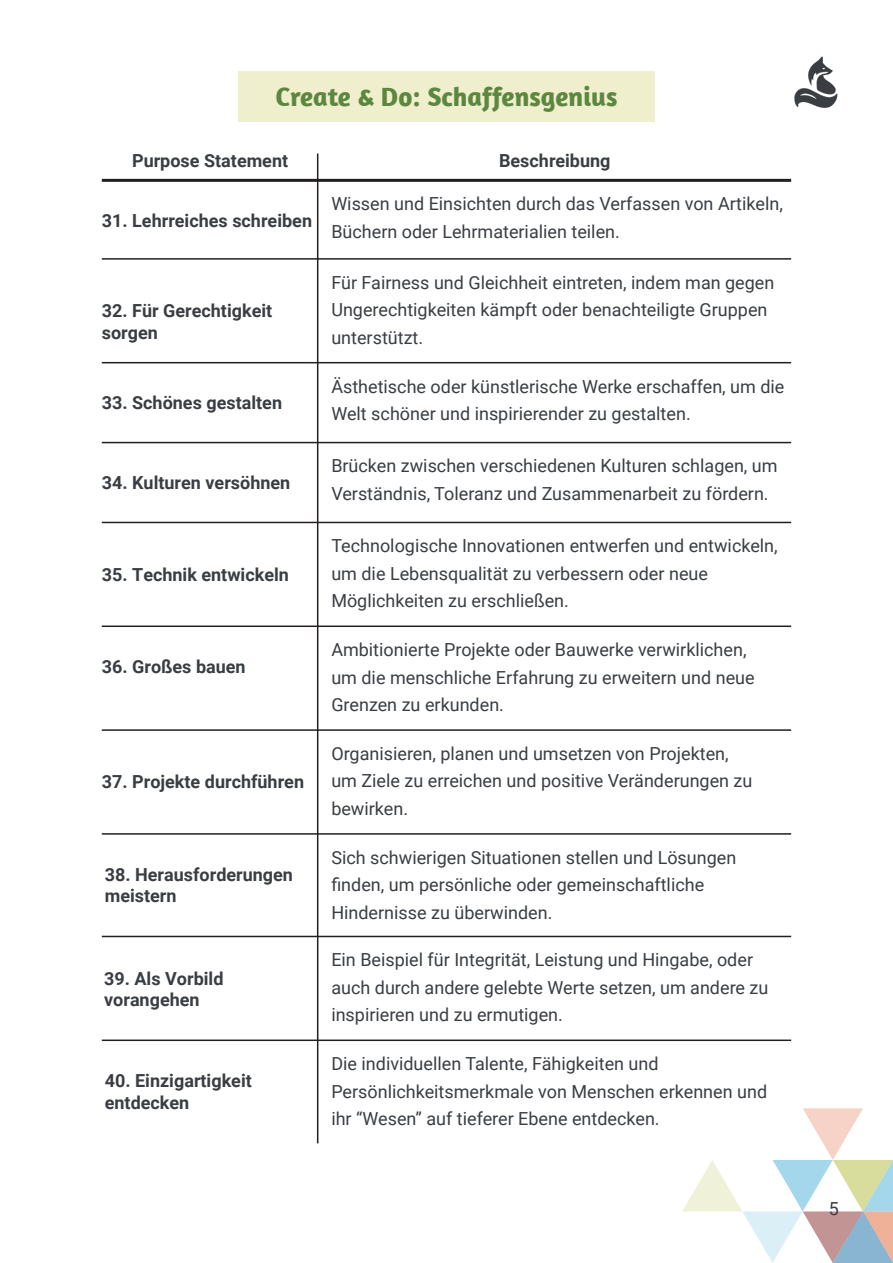
<style>
.page{position:relative;width:893px;height:1263px;background:#fff}
.page>*{position:absolute;margin:0;border:0;box-sizing:border-box;transform-origin:0 0}
.t1{font:700 27px "Amaranth";color:#5c873f}
.t2{font:18px/27.5px "Roboto";color:#3a3e43}
.t3{font:700 18px/21.6px "Roboto";color:#3a3e43}
</style>
<div class="page">
<img style="left:794px;top:56px;width:44px;height:52px">
<svg style="left:682px;top:1108px;width:211px;height:155px"></svg>
<div style="left:238px;top:71px;width:417px;height:50px;background:#f0efcd"></div>
<hr style="left:317px;top:153px;width:1px;height:990px;background:#231f20">
<hr style="left:102px;top:179px;width:689px;height:3px;background:#231f20">
<hr style="left:102px;top:258px;width:689px;height:2px;background:#231f20">
<hr style="left:102px;top:522px;width:689px;height:1px;background:#231f20">
<hr style="left:102px;top:362px;width:689px;height:1px;background:#231f20">
<hr style="left:102px;top:729px;width:689px;height:2px;background:#231f20">
<hr style="left:102px;top:936px;width:689px;height:1px;background:#231f20">
<hr style="left:102px;top:1039px;width:689px;height:2px;background:#231f20">
<hr style="left:102px;top:625px;width:689px;height:2px;background:#231f20">
<hr style="left:102px;top:442px;width:689px;height:1px;background:#231f20">
<hr style="left:102px;top:833px;width:689px;height:2px;background:#231f20">
<h1 class="t1" style="left:275px;top:80px;width:343px">Create &amp; Do: Schaffensgenius</h1>
<p class="t3" style="left:132px;top:149px;width:158px">Purpose Statement</p>
<p class="t3" style="left:102px;top:209px;width:212px">31. Lehrreiches schreiben</p>
<p class="t3" style="left:102px;top:299px;width:172px">32. Für Gerechtigkeit sorgen</p>
<p class="t3" style="left:102px;top:391px;width:182px">33. Schönes gestalten</p>
<p class="t3" style="left:102px;top:471px;width:190px">34. Kulturen versöhnen</p>
<p class="t3" style="left:102px;top:563px;width:189px">35. Technik entwickeln</p>
<p class="t3" style="left:102px;top:655px;width:145px">36. Großes bauen</p>
<p class="t3" style="left:102px;top:770px;width:204px">37. Projekte durchführen</p>
<p class="t3" style="left:105px;top:863px;width:190px">38. Herausforderungen meistern</p>
<p class="t3" style="left:104px;top:967px;width:121px">39. Als Vorbild vorangehen</p>
<p class="t3" style="left:105px;top:1069px;width:149px">40. Einzigartigkeit entdecken</p>
<p class="t3" style="left:499px;top:149px;width:113px">Beschreibung</p>
<p class="t2" style="left:331px;top:189px;width:453px">Wissen und Einsichten durch das Verfassen von Artikeln,<br>Büchern oder Lehrmaterialien teilen.</p>
<p class="t2" style="left:331px;top:268px;width:445px">Für Fairness und Gleichheit eintreten, indem man gegen<br>Ungerechtigkeiten kämpft oder benachteiligte Gruppen unterstützt.</p>
<p class="t2" style="left:331px;top:372px;width:455px">Ästhetische oder künstlerische Werke erschaffen, um die<br>Welt schöner und inspirierender zu gestalten.</p>
<p class="t2" style="left:331px;top:452px;width:448px">Brücken zwischen verschiedenen Kulturen schlagen, um<br>Verständnis, Toleranz und Zusammenarbeit zu fördern.</p>
<p class="t2" style="left:331px;top:531px;width:448px">Technologische Innovationen entwerfen und entwickeln, um die Lebensqualität zu verbessern oder neue<br>Möglichkeiten zu erschließen.</p>
<p class="t2" style="left:331px;top:635px;width:425px">Ambitionierte Projekte oder Bauwerke verwirklichen, um die menschliche Erfahrung zu erweitern und neue<br>Grenzen zu erkunden.</p>
<p class="t2" style="left:331px;top:739px;width:423px">Organisieren, planen und umsetzen von Projekten, um Ziele zu erreichen und positive Veränderungen zu bewirken.</p>
<p class="t2" style="left:331px;top:843px;width:406px">Sich schwierigen Situationen stellen und Lösungen finden, um persönliche oder gemeinschaftliche<br>Hindernisse zu überwinden.</p>
<p class="t2" style="left:331px;top:945px;width:439px">Ein Beispiel für Integrität, Leistung und Hingabe, oder auch durch andere gelebte Werte setzen, um andere zu inspirieren und zu ermutigen.</p>
<p class="t2" style="left:331px;top:1049px;width:437px">Die individuellen Talente, Fähigkeiten und<br>Persönlichkeitsmerkmale von Menschen erkennen und ihr “Wesen” auf tieferer Ebene entdecken.</p>
<p class="t2" style="left:829px;top:1195px;width:12px">5</p>
</div>
